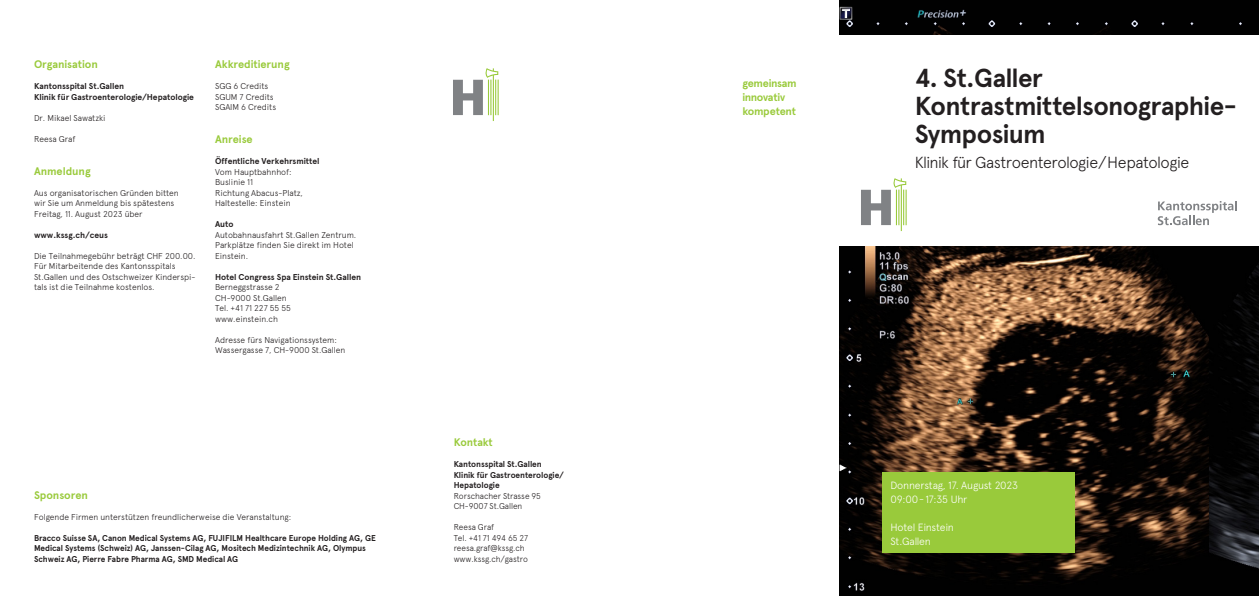
<style>
.page{position:relative;width:1259px;height:596px;background:#fff}
.page>*{position:absolute;margin:0;border:0;box-sizing:border-box;transform-origin:0 0}
.t1{font:700 26px/28px "Apercu";letter-spacing:-.025em;color:#231f20}
.t2{font:300 16px "Apercu";letter-spacing:-.035em;color:#231f20}
.t3{font:700 11px "Apercu";letter-spacing:-.005em;color:#99ca3b}
.t4{font:700 10.9px/13.7px "Apercu";letter-spacing:-.025em;color:#99ca3b}
.t5{font:300 10.5px/14px "Apercu";letter-spacing:-.02em;color:#fff}
.t6{font:300 8.5px/10.5px "Apercu";letter-spacing:-.005em;color:#231f20}
.t7{font:700 8.5px/10.5px "Apercu";letter-spacing:-.005em;color:#231f20}
</style>
<div class="page">
<div style="left:839px;top:0;width:420px;height:35px;background:#010101"></div>
<img style="left:839px;top:246px;width:420px;height:349px">
<svg style="left:453px;top:68px;width:46px;height:53px"></svg>
<svg style="left:861px;top:178px;width:45px;height:53px"></svg>
<svg style="left:1157px;top:201px;width:79px;height:24px"></svg>
<div style="left:882px;top:472px;width:192px;height:81px;background:#99ca3b"></div>
<p class="t3" style="left:34px;top:58px;width:65px">Organisation</p>
<p class="t7" style="left:34px;top:81px;width:161px">Kantonsspital St.Gallen<br>Klinik für Gastroenterologie/Hepatologie</p>
<p class="t6" style="left:34px;top:112px;width:73px">Dr. Mikael Sawatzki</p>
<p class="t6" style="left:34px;top:133px;width:43px">Reesa Graf</p>
<p class="t3" style="left:34px;top:164px;width:58px">Anmeldung</p>
<p class="t6" style="left:34px;top:187px;width:146px">Aus organisatorischen Gründen bitten wir Sie um Anmeldung bis spätestens<br>Freitag, 11. August 2023 über</p>
<p class="t7" style="left:34px;top:229px;width:75px">www.kssg.ch/ceus</p>
<p class="t6" style="left:34px;top:250px;width:163px">Die Teilnahmegebühr beträgt CHF 200.00.<br>Für Mitarbeitende des Kantonsspitals St.Gallen und des Ostschweizer Kinderspi&shy;tals ist die Teilnahme kostenlos.</p>
<p class="t3" style="left:215px;top:58px;width:76px">Akkreditierung</p>
<p class="t6" style="left:215px;top:81px;width:63px">SGG 6 Credits<br>SGUM 7 Credits<br>SGAIM 6 Credits</p>
<p class="t3" style="left:215px;top:133px;width:39px">Anreise</p>
<p class="t7" style="left:215px;top:156px;width:106px">Öffentliche Verkehrsmittel</p>
<p class="t6" style="left:215px;top:166px;width:89px">Vom Hauptbahnhof:<br>Buslinie 11<br>Richtung Abacus-Platz,<br>Haltestelle: Einstein</p>
<p class="t7" style="left:215px;top:219px;width:20px">Auto</p>
<p class="t6" style="left:215px;top:229px;width:143px">Autobahnausfahrt St.Gallen Zentrum.<br>Parkplätze finden Sie direkt im Hotel<br>Einstein.</p>
<p class="t7" style="left:215px;top:271px;width:147px">Hotel Congress Spa Einstein St.Gallen</p>
<p class="t6" style="left:215px;top:282px;width:77px">Berneggstrasse 2<br>CH-9000 St.Gallen<br>Tel. +41 71 227 55 55 www.einstein.ch</p>
<p class="t6" style="left:215px;top:334px;width:132px">Adresse fürs Navigationssystem:<br>Wassergasse 7, CH-9000 St.Gallen</p>
<p class="t3" style="left:34px;top:488px;width:55px">Sponsoren</p>
<p class="t6" style="left:34px;top:511px;width:259px">Folgende Firmen unterstützen freundlicherweise die Veranstaltung:</p>
<p class="t7" style="left:34px;top:532px;width:343px">Bracco Suisse SA, Canon Medical Systems AG, FUJIFILM Healthcare Europe Holding AG, GE<br>Medical Systems (Schweiz) AG, Janssen-Cilag AG, Mositech Medizintechnik AG, Olympus<br>Schweiz AG, Pierre Fabre Pharma AG, SMD Medical AG</p>
<p class="t3" style="left:454px;top:435px;width:41px">Kontakt</p>
<p class="t7" style="left:454px;top:459px;width:112px">Kantonsspital St.Gallen<br>Klinik für Gastroenterologie/<br>Hepatologie</p>
<p class="t6" style="left:454px;top:490px;width:89px">Rorschacher Strasse 95<br>CH-9007 St.Gallen</p>
<p class="t6" style="left:454px;top:521px;width:76px">Reesa Graf<br>Tel. +41 71 494 65 27 reesa.graf@kssg.ch www.kssg.ch/gastro</p>
<p class="t4" style="left:742px;top:77px;width:56px">gemeinsam innovativ kompetent</p>
<h1 class="t1" style="left:914px;top:64px;width:324px">4. St.Galler<br>Kontrastmittelsonographie-<br>Symposium</h1>
<h2 class="t2" style="left:914px;top:153px;width:276px">Klinik für Gastroenterologie/Hepatologie</h2>
<p class="t5" style="left:890px;top:477px;width:129px">Donnerstag, 17. August 2023<br>09:00-17:35 Uhr</p>
<p class="t5" style="left:890px;top:519px;width:65px">Hotel Einstein<br>St.Gallen</p>
</div>
